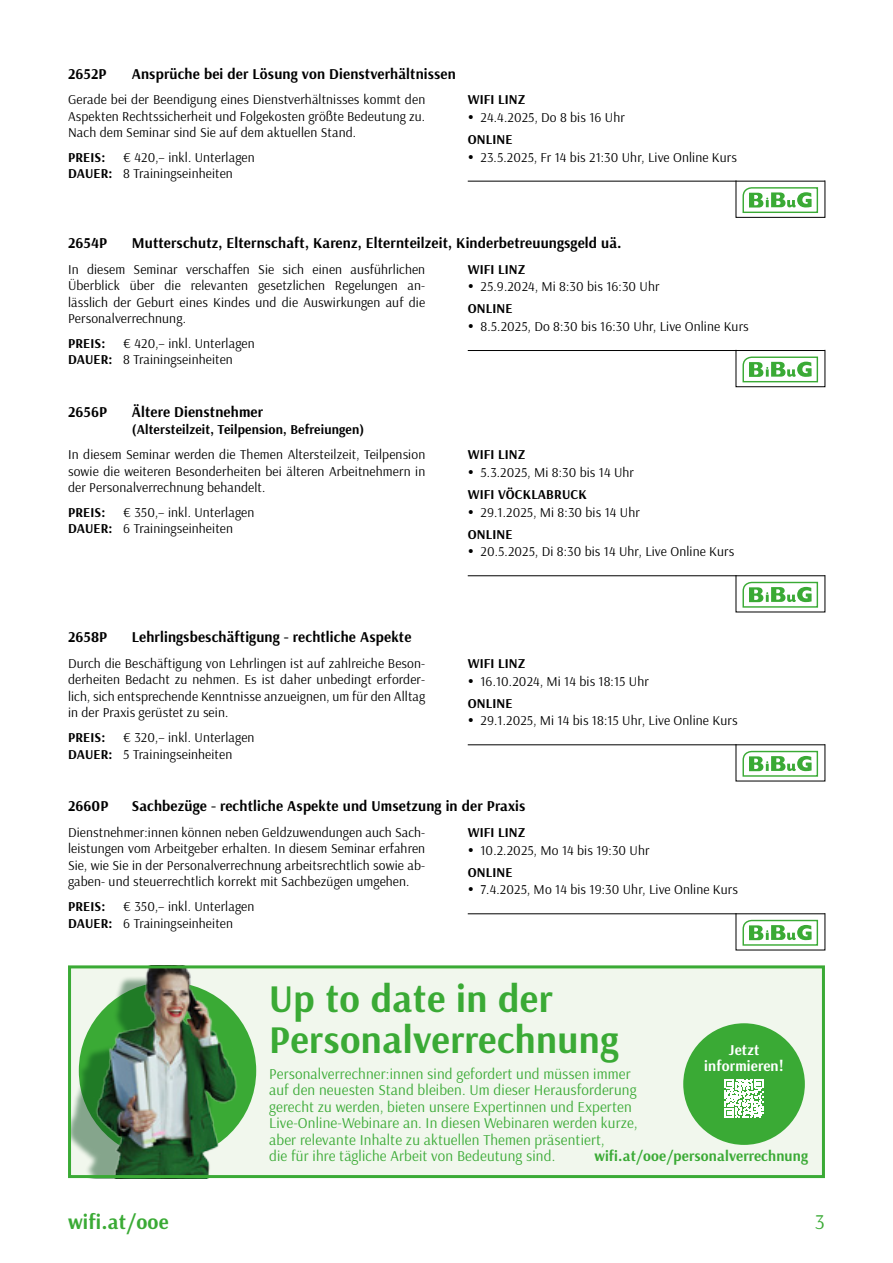
<style>
.page{position:relative;width:893px;height:1263px;background:#fff}
.page>*{position:absolute;margin:0;border:0;box-sizing:border-box;transform-origin:0 0}
.t1{font:700 39px/40.5px "Arsenal";letter-spacing:.01em;color:#3aaa35}
.t2{font:700 21px "Arsenal";letter-spacing:.01em;color:#3aaa35}
.t3{font:21px "Arsenal";color:#3aaa35}
.t4{font:15px/16.5px "Arsenal";letter-spacing:.01em;color:#3aaa35}
.t5{font:700 15px "Arsenal";letter-spacing:.01em;color:#000}
.t6{font:700 15px "Arsenal";letter-spacing:.01em;color:#3aaa35}
.t7{font:700 15px/16.5px "Arsenal";letter-spacing:.01em;color:#fff;text-align:center}
.t8{font:13.5px/16.5px "Arsenal";letter-spacing:.01em;color:#000;text-align:justify}
.t9{font:700 13.5px "Arsenal";letter-spacing:.01em;color:#000}
.s1{font-weight:700}
</style>
<div class="page">
<div style="left:736px;top:180px;width:89px;height:38px;border:1px solid #000"></div>
<hr style="left:468px;top:181px;width:357px;height:1px;background:#000">
<svg style="left:742px;top:187px;width:76px;height:26px"></svg>
<hr style="left:468px;top:350px;width:357px;height:1px;background:#000">
<svg style="left:742px;top:357px;width:77px;height:26px"></svg>
<svg style="left:742px;top:356px;width:76px;height:26px"></svg>
<hr style="left:468px;top:575px;width:357px;height:1px;background:#000">
<div style="left:740px;top:580px;width:81px;height:30px;background:linear-gradient(to bottom,#eef7ed,#f4faf3)"></div>
<svg style="left:742px;top:582px;width:76px;height:26px"></svg>
<hr style="left:468px;top:744px;width:357px;height:1px;background:#000">
<div style="left:740px;top:749px;width:81px;height:30px;background:linear-gradient(to bottom,#eef7ed,#f4faf3)"></div>
<svg style="left:742px;top:751px;width:76px;height:26px"></svg>
<hr style="left:468px;top:913px;width:357px;height:1px;background:#000">
<div style="left:740px;top:918px;width:81px;height:30px;background:linear-gradient(to bottom,#eef7ed,#f4faf3)"></div>
<svg style="left:742px;top:920px;width:76px;height:26px"></svg>
<div style="left:68px;top:965px;width:757px;height:213px;background:#f1f7ed"></div>
<div style="left:683px;top:1023px;width:122px;height:122px;background:#3aaa35;border-radius:50%"></div>
<svg style="left:725px;top:1079px;width:38px;height:39px"></svg>
<img style="left:72px;top:969px;width:185px;height:205px">
<div style="left:68px;top:965px;width:757px;height:213px;border:3px solid #3aaa35"></div>
<p class="t5" style="left:68px;top:63px;width:40px">2652P</p>
<p class="t5" style="left:132px;top:63px;width:326px">Ansprüche bei der Lösung von Dienstverhältnissen</p>
<p class="t8" style="left:68px;top:91px;width:359px">Gerade bei der Beendigung eines Dienstverhältnisses kommt den Aspekten Rechtssicherheit und Folgekosten größte Bedeutung zu.<br>Nach dem Seminar sind Sie auf dem aktuellen Stand.</p>
<p class="t9" style="left:68px;top:148px;width:39px">PREIS:</p>
<p class="t8" style="left:68px;top:149px;width:188px;text-indent:55px">€ 420,– inkl. Unterlagen<br><span class="s1">DAUER:</span> 8 Trainingseinheiten</p>
<p class="t9" style="left:468px;top:90px;width:59px">WIFI LINZ</p>
<p class="t8" style="left:480px;top:109px;width:146px">24.4.2025, Do 8 bis 16 Uhr</p>
<p class="t9" style="left:468px;top:130px;width:46px">ONLINE</p>
<p class="t8" style="left:480px;top:149px;width:258px">23.5.2025, Fr 14 bis 21:30 Uhr, Live Online Kurs</p>
<p class="t5" style="left:68px;top:232px;width:41px">2654P</p>
<p class="t5" style="left:132px;top:232px;width:491px">Mutterschutz, Elternschaft, Karenz, Elternteilzeit, Kinderbetreuungsgeld uä.</p>
<p class="t8" style="left:68px;top:260px;width:359px">In diesem Seminar verschaffen Sie sich einen ausführlichen Überblick über die relevanten gesetzlichen Regelungen an&shy;lässlich der Geburt eines Kindes und die Auswirkungen auf die Personalverrechnung.</p>
<p class="t9" style="left:68px;top:334px;width:39px">PREIS:</p>
<p class="t9" style="left:468px;top:259px;width:59px">WIFI LINZ</p>
<p class="t8" style="left:480px;top:278px;width:181px">25.9.2024, Mi 8:30 bis 16:30 Uhr</p>
<p class="t9" style="left:468px;top:299px;width:46px">ONLINE</p>
<p class="t8" style="left:480px;top:318px;width:270px">8.5.2025, Do 8:30 bis 16:30 Uhr, Live Online Kurs</p>
<p class="t8" style="left:68px;top:335px;width:188px;text-indent:55px">€ 420,– inkl. Unterlagen<br><span class="s1">DAUER:</span> 8 Trainingseinheiten</p>
<p class="t5" style="left:68px;top:401px;width:41px">2656P</p>
<p class="t5" style="left:132px;top:401px;width:133px">Ältere Dienstnehmer</p>
<p class="t9" style="left:132px;top:420px;width:234px">(Altersteilzeit, Teilpension, Befreiungen)</p>
<p class="t8" style="left:68px;top:446px;width:359px">In diesem Seminar werden die Themen Altersteilzeit, Teilpension sowie die weiteren Besonderheiten bei älteren Arbeitnehmern in der Personalverrechnung behandelt.</p>
<p class="t9" style="left:68px;top:503px;width:39px">PREIS:</p>
<p class="t8" style="left:68px;top:504px;width:188px;text-indent:55px">€ 350,– inkl. Unterlagen<br><span class="s1">DAUER:</span> 6 Trainingseinheiten</p>
<p class="t5" style="left:68px;top:627px;width:41px">2658P</p>
<p class="t5" style="left:132px;top:627px;width:281px">Lehrlingsbeschäftigung - rechtliche Aspekte</p>
<p class="t8" style="left:68px;top:655px;width:359px">Durch die Beschäftigung von Lehrlingen ist auf zahlreiche Beson&shy;derheiten Bedacht zu nehmen. Es ist daher unbedingt erforder&shy;lich, sich entsprechende Kenntnisse anzueignen, um für den Alltag in der Praxis gerüstet zu sein.</p>
<p class="t9" style="left:68px;top:728px;width:39px">PREIS:</p>
<p class="t8" style="left:68px;top:729px;width:188px;text-indent:55px">€ 320,– inkl. Unterlagen<br><span class="s1">DAUER:</span> 5 Trainingseinheiten</p>
<p class="t9" style="left:468px;top:445px;width:59px">WIFI LINZ</p>
<p class="t8" style="left:480px;top:464px;width:155px">5.3.2025, Mi 8:30 bis 14 Uhr</p>
<p class="t9" style="left:468px;top:485px;width:120px">WIFI VÖCKLABRUCK</p>
<p class="t8" style="left:480px;top:503px;width:161px">29.1.2025, Mi 8:30 bis 14 Uhr</p>
<p class="t9" style="left:468px;top:524px;width:46px">ONLINE</p>
<p class="t8" style="left:480px;top:543px;width:255px">20.5.2025, Di 8:30 bis 14 Uhr, Live Online Kurs</p>
<p class="t9" style="left:468px;top:654px;width:59px">WIFI LINZ</p>
<p class="t8" style="left:480px;top:672px;width:170px">16.10.2024, Mi 14 bis 18:15 Uhr</p>
<p class="t9" style="left:468px;top:693px;width:46px">ONLINE</p>
<p class="t8" style="left:480px;top:712px;width:258px">29.1.2025, Mi 14 bis 18:15 Uhr, Live Online Kurs</p>
<p class="t5" style="left:68px;top:796px;width:42px">2660P</p>
<p class="t5" style="left:132px;top:796px;width:395px">Sachbezüge - rechtliche Aspekte und Umsetzung in der Praxis</p>
<p class="t8" style="left:68px;top:824px;width:359px">Dienstnehmer:innen können neben Geldzuwendungen auch Sach&shy;leistungen vom Arbeitgeber erhalten. In diesem Seminar erfahren Sie, wie Sie in der Personalverrechnung arbeitsrechtlich sowie ab&shy;gaben- und steuerrechtlich korrekt mit Sachbezügen umgehen.</p>
<p class="t9" style="left:68px;top:897px;width:39px">PREIS:</p>
<p class="t9" style="left:468px;top:823px;width:59px">WIFI LINZ</p>
<p class="t8" style="left:480px;top:841px;width:171px">10.2.2025, Mo 14 bis 19:30 Uhr</p>
<p class="t9" style="left:468px;top:862px;width:46px">ONLINE</p>
<p class="t8" style="left:480px;top:881px;width:259px">7.4.2025, Mo 14 bis 19:30 Uhr, Live Online Kurs</p>
<p class="t8" style="left:68px;top:898px;width:188px;text-indent:55px">€ 350,– inkl. Unterlagen<br><span class="s1">DAUER:</span> 6 Trainingseinheiten</p>
<h1 class="t1" style="left:269px;top:978px;width:351px">Up to date in der<br>Personalverrechnung</h1>
<p class="t4" style="left:269px;top:1065px;width:370px">Personalverrechner:innen sind gefordert und müssen immer auf den neuesten Stand bleiben. Um dieser Herausforderung gerecht zu werden, bieten unsere Expertinnen und Experten Live-Online-Webinare an. In diesen Webinaren werden kurze, aber relevante Inhalte zu aktuellen Themen präsentiert,<br>die für ihre tägliche Arbeit von Bedeutung sind.</p>
<p class="t7" style="left:704px;top:1041px;width:81px">Jetzt informieren!</p>
<p class="t6" style="left:594px;top:1145px;width:215px">wifi.at/ooe/personalverrechnung</p>
<h2 class="t2" style="left:68px;top:1207px;width:102px">wifi.at/ooe</h2>
<h2 class="t3" style="left:815px;top:1207px;width:11px">3</h2>
</div>
